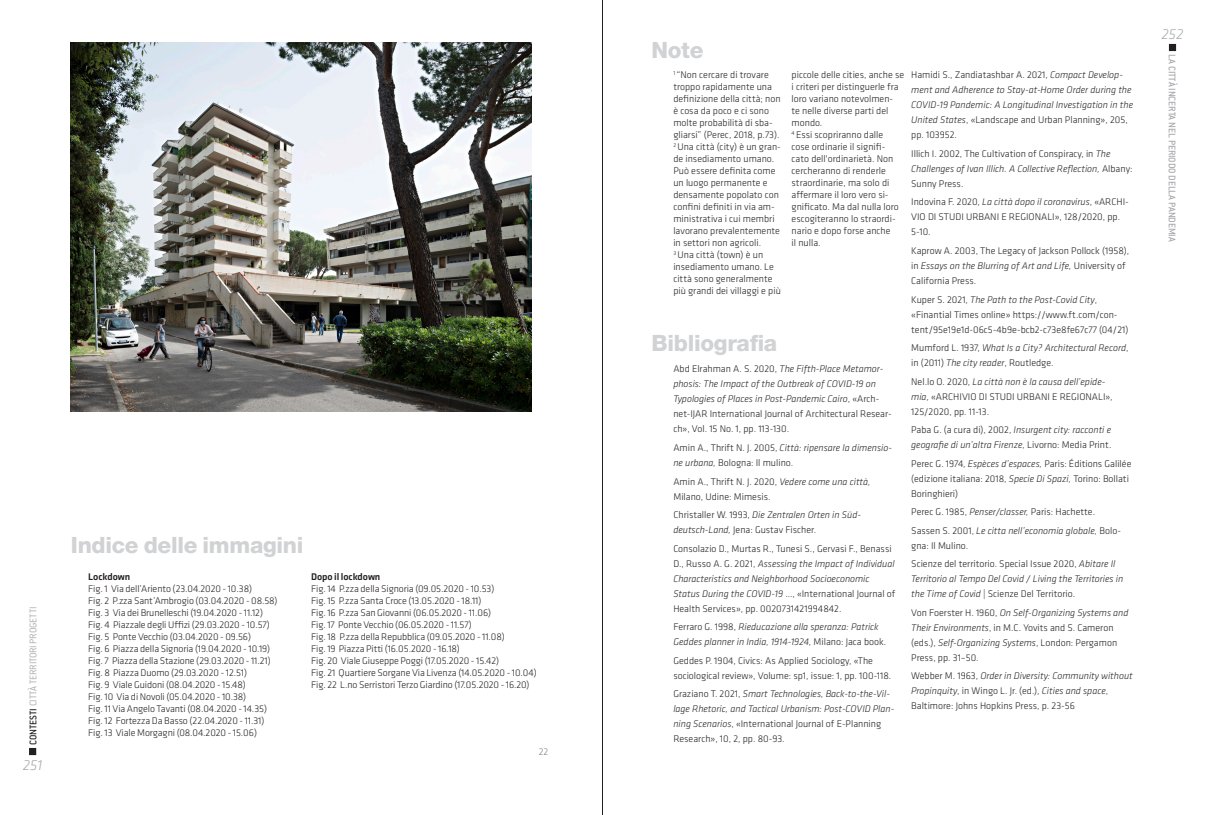
<style>
.page{position:relative;width:1205px;height:815px;background:#fff}
.page>*{position:absolute;margin:0;border:0;box-sizing:border-box;transform-origin:0 0}
.t1{font:800 22.5px "Helvetica Neue LT Pro";letter-spacing:-.015em;color:#d1d2d4}
.t2{font:italic 300 15px "Klavika";color:#a8a9ad}
.t3{font:500 10.62px "Conduit ITC";letter-spacing:-.01em;color:#a8a9ad}
.t4{font:300 10.62px "Conduit ITC";letter-spacing:-.01em;color:#a8a9ad}
.Bibliografia{font:300 10px/15px "Klavika";color:#231f20}
.Dida__Citazioni_picc{font:300 10px "Klavika";letter-spacing:-.01em;color:#231f20}
.Bibliografia-2{font:italic 300 10px/15px "Klavika";color:#231f20}
.Note{font:300 10px/12px "Klavika";color:#231f20}
.Dida__Citazioni_picc-2{font:500 10px "Klavika";letter-spacing:-.01em;color:#231f20}
.Dida__Citazioni_picc-3{font:300 10px "Klavika";color:#808285}
.s1{font-weight:500;color:#231f20}
.s2{font-style:normal}
.s3{font-style:italic}
</style>
<div class="page">
<div style="left:29px;top:748px;width:7px;height:7px;border:1px solid #231f20"></div>
<div style="left:1169px;top:44px;width:7px;height:7px;border:1px solid #231f20"></div>
<hr style="left:602px;top:0;width:1px;height:815px;background:#231f20">
<img style="left:71px;top:43px;width:460px;height:368px">
<p class="t4" style="left:27px;top:745px;width:140px;rotate:-90deg"><span class="s1">CONTESTI</span> CITTÀ TERRITORI PROGETTI</p>
<h2 class="t2" style="left:23px;top:756px;width:21px">251</h2>
<p class="t1" style="left:71px;top:532px;width:234px">Indice delle immagini</p>
<p class="Dida__Citazioni_picc-2" style="left:88px;top:571px;width:43px">Lockdown</p>
<p class="Dida__Citazioni_picc" style="left:88px;top:583px;width:165px">Fig. 1 Via dell’Ariento (23.04.2020 - 10.38)</p>
<p class="Dida__Citazioni_picc" style="left:88px;top:595px;width:191px">Fig. 2 P.zza Sant’Ambrogio (03.04.2020 - 08.58)</p>
<p class="Dida__Citazioni_picc" style="left:88px;top:607px;width:176px">Fig. 3 Via dei Brunelleschi (19.04.2020 - 11.12)</p>
<p class="Dida__Citazioni_picc" style="left:88px;top:619px;width:183px">Fig. 4 Piazzale degli Uffizi (29.03.2020 - 10.57)</p>
<p class="Dida__Citazioni_picc" style="left:88px;top:631px;width:164px">Fig. 5 Ponte Vecchio (03.04.2020 - 09.56)</p>
<p class="Dida__Citazioni_picc" style="left:88px;top:643px;width:183px">Fig. 6 Piazza della Signoria (19.04.2020 - 10.19)</p>
<p class="Dida__Citazioni_picc" style="left:88px;top:655px;width:184px">Fig. 7 Piazza della Stazione (29.03.2020 - 11.21)</p>
<p class="Dida__Citazioni_picc" style="left:88px;top:667px;width:160px">Fig. 8 Piazza Duomo (29.03.2020 - 12.51)</p>
<p class="Dida__Citazioni_picc" style="left:88px;top:679px;width:159px">Fig. 9 Viale Guidoni (08.04.2020 - 15.48)</p>
<p class="Dida__Citazioni_picc" style="left:88px;top:691px;width:159px">Fig. 10 Via di Novoli (05.04.2020 - 10.38)</p>
<p class="Dida__Citazioni_picc" style="left:88px;top:703px;width:180px">Fig. 11 Via Angelo Tavanti (08.04.2020 - 14.35)</p>
<p class="Dida__Citazioni_picc" style="left:88px;top:715px;width:178px">Fig. 12 Fortezza Da Basso (22.04.2020 - 11.31)</p>
<p class="Dida__Citazioni_picc" style="left:88px;top:727px;width:170px">Fig. 13 Viale Morgagni (08.04.2020 - 15.06)</p>
<p class="Dida__Citazioni_picc-2" style="left:311px;top:571px;width:71px">Dopo il lockdown</p>
<p class="Dida__Citazioni_picc" style="left:311px;top:583px;width:185px">Fig. 14 P.zza della Signoria (09.05.2020 - 10.53)</p>
<p class="Dida__Citazioni_picc" style="left:311px;top:595px;width:172px">Fig. 15 P.zza Santa Croce (13.05.2020 - 18.11)</p>
<p class="Dida__Citazioni_picc" style="left:311px;top:607px;width:182px">Fig. 16 P.zza San Giovanni (06.05.2020 - 11.06)</p>
<p class="Dida__Citazioni_picc" style="left:311px;top:619px;width:162px">Fig. 17 Ponte Vecchio (06.05.2020 - 11.57)</p>
<p class="Dida__Citazioni_picc" style="left:311px;top:631px;width:195px">Fig. 18 P.zza della Repubblica (09.05.2020 - 11.08)</p>
<p class="Dida__Citazioni_picc" style="left:311px;top:643px;width:150px">Fig. 19 Piazza Pitti (16.05.2020 - 16.18)</p>
<p class="Dida__Citazioni_picc" style="left:311px;top:655px;width:189px">Fig. 20 Viale Giuseppe Poggi (17.05.2020 - 15.42)</p>
<p class="Dida__Citazioni_picc" style="left:311px;top:667px;width:227px">Fig. 21 Quartiere Sorgane Via Livenza (14.05.2020 - 10.04)</p>
<p class="Dida__Citazioni_picc" style="left:311px;top:679px;width:220px">Fig. 22 L.no Serristori Terzo Giardino (17.05.2020 - 16.20)</p>
<p class="Dida__Citazioni_picc-3" style="left:539px;top:746px;width:11px">22</p>
<p class="t1" style="left:651px;top:37px;width:54px">Note</p>
<p class="Note" style="left:673px;top:69px;width:109px"><sup>1</sup> “Non cercare di trovare troppo rapidamente una definizione della città; non è cosa da poco e ci sono molte probabilità di sba&shy;gliarsi” (Perec, 2018, p.73).</p>
<p class="Note" style="left:673px;top:141px;width:109px"><sup>2</sup> Una città (city) è un gran&shy;de insediamento umano.<br>Può essere definita come un luogo permanente e densamente popolato con confini definiti in via am&shy;ministrativa i cui membri lavorano prevalentemente in settori non agricoli.</p>
<p class="Note" style="left:673px;top:249px;width:109px"><sup>3</sup> Una città (town) è un insediamento umano. Le città sono generalmente più grandi dei villaggi e più</p>
<p class="t1" style="left:651px;top:330px;width:127px">Bibliografia</p>
<p class="Note" style="left:791px;top:69px;width:114px">piccole delle cities, anche se i criteri per distinguerle fra loro variano notevolmen&shy;te nelle diverse parti del mondo.</p>
<p class="Note" style="left:791px;top:129px;width:109px"><sup>4</sup> Essi scopriranno dalle cose ordinarie il signifi&shy;cato dell'ordinarietà. Non cercheranno di renderle straordinarie, ma solo di affermare il loro vero si&shy;gnificato. Ma dal nulla loro escogiteranno lo straordi&shy;nario e dopo forse anche<br>il nulla.</p>
<p class="Bibliografia-2" style="left:911px;top:68px;width:223px"><span class="s2">Hamidi S., Zandiatashbar A. 2021,</span> Compact Develop&shy;ment and Adherence to Stay-at-Home Order during the COVID-19 Pandemic: A Longitudinal Investigation in the United States<span class="s2">, «Landscape and Urban Planning», 205, pp. 103952.</span></p>
<p class="Bibliografia" style="left:911px;top:146px;width:223px">Illich I. 2002, The Cultivation of Conspiracy, in <span class="s3">The<br>Challenges of Ivan Illich. A Collective Reflection,</span> Albany:<br>Sunny Press.</p>
<p class="Bibliografia" style="left:911px;top:195px;width:219px">Indovina F. 2020, <span class="s3">La città dopo il coronavirus</span>, «ARCHI-<br>VIO DI STUDI URBANI E REGIONALI», 128/2020, pp.<br>5-10.</p>
<p class="Bibliografia" style="left:911px;top:243px;width:219px">Kaprow A. 2003, The Legacy of Jackson Pollock (1958), in <span class="s3">Essays on the Blurring of Art and Life,</span> University of<br>California Press.</p>
<p class="Bibliografia" style="left:911px;top:292px;width:219px">Kuper S. 2021, <span class="s3">The Path to the Post-Covid City</span>, «Finantial Times online» https://www.ft.com/con&shy;tent/95e19e1d-06c5-4b9e-bcb2-c73e8fe67c77 (04/21)</p>
<p class="Bibliografia-2" style="left:911px;top:340px;width:219px"><span class="s2">Mumford L. 1937,</span> What Is a City? Architectural Record<span class="s2">, in (2011)</span> The city reader<span class="s2">, Routledge.</span></p>
<p class="Bibliografia" style="left:911px;top:374px;width:203px">Nel.lo O. 2020, <span class="s3">La città non è la causa dell’epide&shy;mia</span>, «ARCHIVIO DI STUDI URBANI E REGIONALI»,<br>125/2020, pp. 11-13.</p>
<p class="Bibliografia-2" style="left:911px;top:423px;width:202px"><span class="s2">Paba G. (a cura di), 2002,</span> Insurgent city: racconti e geografie di un’altra Firenze, <span class="s2">Livorno: Media Print.</span></p>
<p class="Bibliografia" style="left:911px;top:456px;width:222px">Perec G. 1974, <span class="s3">Espèces d’espaces,</span> Paris: Éditions Galilée (edizione italiana: 2018, <span class="s3">Specie Di Spazi,</span> Torino: Bollati<br>Boringhieri)</p>
<p class="Bibliografia" style="left:911px;top:505px;width:185px">Perec G. 1985, <span class="s3">Penser/classer,</span> Paris: Hachette.</p>
<p class="Bibliografia" style="left:911px;top:523px;width:211px">Sassen S. 2001, <span class="s3">Le citta nell’economia globale,</span> Bolo&shy;gna: Il Mulino.</p>
<p class="Bibliografia-2" style="left:911px;top:557px;width:214px"><span class="s2">Scienze del territorio. Special Issue 2020,</span> Abitare Il<br>Territorio al Tempo Del Covid / Living the Territories in the Time of Covid <span class="s2">| Scienze Del Territorio.</span></p>
<p class="Bibliografia" style="left:911px;top:605px;width:219px">Von Foerster H. 1960, <span class="s3">On Self-Organizing Systems and Their Environments</span>, in M.C. Yovits and S. Cameron (eds.), <span class="s3">Self-Organizing Systems</span>, London: Pergamon Press, pp. 31–50.</p>
<p class="Bibliografia" style="left:911px;top:669px;width:223px">Webber M. 1963, <span class="s3">Order in Diversity: Community without<br>Propinquity</span>, in Wingo L. Jr. (ed.), <span class="s3">Cities and space</span>,<br>Baltimore: Johns Hopkins Press, p. 23-56</p>
<p class="Bibliografia" style="left:673px;top:362px;width:220px">Abd Elrahman A. S. 2020, <span class="s3">The Fifth-Place Metamor&shy;phosis: The Impact of the Outbreak of COVID-19 on Typologies of Places in Post-Pandemic Cairo</span>, «Arch&shy;net-IJAR International Journal of Architectural Resear&shy;ch», Vol. 15 No. 1, pp. 113-130.</p>
<p class="Bibliografia" style="left:673px;top:440px;width:220px">Amin A., Thrift N. J. 2005, <span class="s3">Città: ripensare la dimensio&shy;ne urbana,</span> Bologna: Il mulino.</p>
<p class="Bibliografia" style="left:673px;top:474px;width:199px">Amin A., Thrift N. J. 2020, <span class="s3">Vedere come una città,<br></span>Milano, Udine: Mimesis.</p>
<p class="Bibliografia" style="left:673px;top:507px;width:189px">Christaller W. 1993, <span class="s3">Die Zentralen Orten in Süd&shy;deutsch-Land,</span> Jena: Gustav Fischer.</p>
<p class="Bibliografia" style="left:673px;top:541px;width:224px">Consolazio D., Murtas R., Tunesi S., Gervasi F., Benassi D., Russo A. G. 2021, <span class="s3">Assessing the Impact of Individual Characteristics and Neighborhood Socioeconomic Status During the COVID-19</span> …, «International Journal of Health Services», pp. 0020731421994842.</p>
<p class="Bibliografia-2" style="left:673px;top:620px;width:214px"><span class="s2">Ferraro G. 1998,</span> Rieducazione alla speranza: Patrick<br>Geddes planner in India, 1914-1924, <span class="s2">Milano: Jaca book.</span></p>
<p class="Bibliografia" style="left:673px;top:653px;width:219px">Geddes P. 1904, Civics: As Applied Sociology, «The sociological review», Volume: sp1, issue: 1, pp. 100-118.</p>
<p class="Bibliografia-2" style="left:673px;top:687px;width:222px"><span class="s2">Graziano T. 2021,</span> Smart Technologies, Back-to-the-Vil&shy;lage Rhetoric, and Tactical Urbanism: Post-COVID Plan&shy;ning Scenarios<span class="s2">, «International Journal of E-Planning Research», 10, 2, pp. 80-93.</span></p>
<h2 class="t2" style="left:1161px;top:25px;width:23px">252</h2>
<p class="t3" style="left:1178px;top:54px;width:189px;rotate:90deg">LA CITTÀ INCERTA NEL PERIODO DELLA PANDEMIA</p>
</div>
